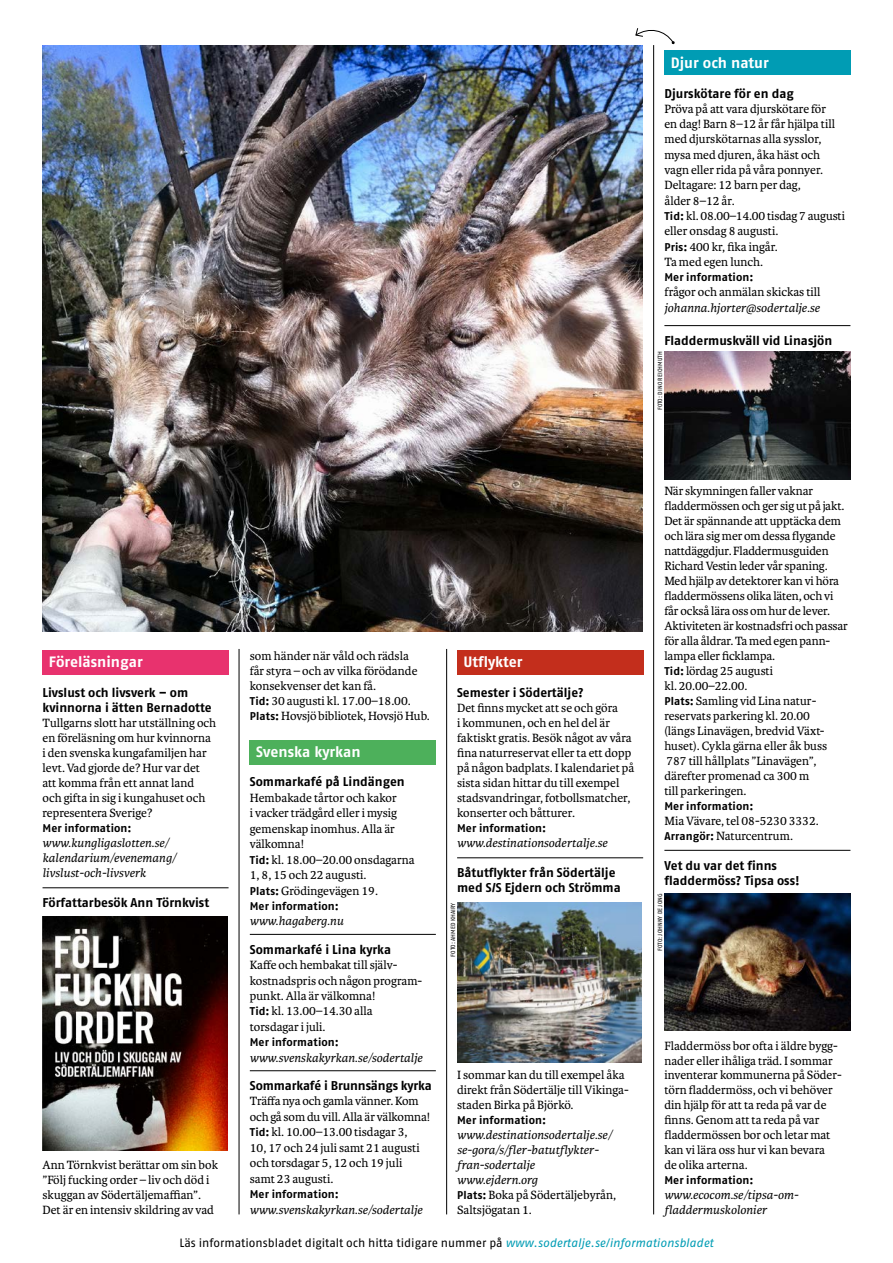
<style>
.page{position:relative;width:893px;height:1263px;background:#fff}
.page>*{position:absolute;margin:0;border:0;box-sizing:border-box;transform-origin:0 0}
.t1{font:700 15px "Fago Pro";color:#fff}
.t2{font:12.75px/15px "Karmina";color:#000}
.t3{font:italic 12.75px/15px "Karmina";color:#000}
.t4{font:700 12.75px/15px "Fago Pro";color:#000}
.t5{font:12px "Fago Pro";color:#000}
.t6{font:700 11.25px "Fago Pro";letter-spacing:.01em;color:#000}
.t7{font:6px "Fago Pro";letter-spacing:.01em;color:#000}
.s1{font-family:"Fago Pro";font-weight:700;font-size:11.25px}
.s2{font-family:"Fago Pro";font-weight:700;font-style:normal;font-size:11.25px}
.s3{font-style:normal}
.s4{font-style:italic;color:#009cb4}
</style>
<div class="page">
<hr style="left:239px;top:45px;width:1px;height:1169px;background:#000">
<hr style="left:446px;top:45px;width:1px;height:1169px;background:#000">
<hr style="left:653px;top:45px;width:1px;height:1169px;background:#000">
<img style="left:43px;top:45px;width:599px;height:586px">
<svg style="left:635px;top:28px;width:40px;height:16px"></svg>
<div style="left:43px;top:650px;width:186px;height:25px;background:#e8326e"></div>
<hr style="left:43px;top:887px;width:186px;height:1px;background:#000">
<img style="left:43px;top:917px;width:184px;height:233px">
<div style="left:250px;top:740px;width:186px;height:24px;background:#4db05b"></div>
<hr style="left:250px;top:934px;width:186px;height:1px;background:#000">
<hr style="left:250px;top:1070px;width:186px;height:1px;background:#000">
<div style="left:457px;top:650px;width:186px;height:25px;background:#c32e1c"></div>
<hr style="left:457px;top:857px;width:186px;height:1px;background:#000">
<img style="left:457px;top:903px;width:185px;height:159px">
<div style="left:664px;top:50px;width:186px;height:25px;background:#009cb4"></div>
<hr style="left:664px;top:325px;width:186px;height:1px;background:#000">
<hr style="left:664px;top:850px;width:186px;height:1px;background:#000">
<img style="left:664px;top:351px;width:186px;height:129px">
<img style="left:664px;top:893px;width:186px;height:138px">
<p class="t1" style="left:671px;top:53px;width:100px">Djur och natur</p>
<p class="t4" style="left:664px;top:86px;width:131px">Djurskötare för en dag</p>
<p class="t2" style="left:664px;top:101px;width:182px">Pröva på att vara djurskötare för<br>en dag! Barn 8–12 år får hjälpa till med djurskötarnas alla sysslor, mysa med djuren, åka häst och vagn eller rida på våra ponnyer.<br>Deltagare: 12 barn per dag,<br>ålder 8–12 år.<br><span class="s1">Tid:</span> kl. 08.00–14.00 tisdag 7 augusti eller onsdag 8 augusti.<br><span class="s1">Pris:</span> 400 kr, fika ingår.<br>Ta med egen lunch.</p>
<p class="t6" style="left:664px;top:270px;width:90px">Mer information:</p>
<p class="t2" style="left:664px;top:285px;width:158px">frågor och anmälan skickas till</p>
<p class="t3" style="left:664px;top:300px;width:157px">johanna.hjorter@sodertalje.se</p>
<p class="t4" style="left:664px;top:333px;width:169px">Fladdermuskväll vid Linasjön</p>
<p class="t1" style="left:49px;top:653px;width:95px">Föreläsningar</p>
<p class="t4" style="left:43px;top:685px;width:171px">Livslust och livsverk – om kvinnorna i ätten Bernadotte</p>
<p class="t2" style="left:43px;top:716px;width:175px">Tullgarns slott har utställning och en föreläsning om hur kvinnorna i den svenska kungafamiljen har levt. Vad gjorde de? Hur var det att komma från ett annat land och gifta in sig i kungahuset och representera Sverige?</p>
<p class="t6" style="left:43px;top:821px;width:90px">Mer information:</p>
<p class="t3" style="left:43px;top:836px;width:135px">www.kungligaslotten.se/ kalendarium/evenemang/ livslust-och-livsverk</p>
<p class="t4" style="left:43px;top:895px;width:168px">Författarbesök Ann Törnkvist</p>
<p class="t2" style="left:43px;top:1158px;width:177px">Ann Törnkvist berättar om sin bok ”Följ fucking order – liv och död i skuggan av Södertäljemaffian”.<br>Det är en intensiv skildring av vad</p>
<p class="t7" style="left:657px;top:410px;width:60px;rotate:-90deg">FOTO: DINO REICHMUTH</p>
<p class="t2" style="left:250px;top:648px;width:181px">som händer när våld och rädsla<br>får styra – och av vilka förödande konsekvenser det kan få.<br><span class="s1">Tid:</span> 30 augusti kl. 17.00–18.00.<br><span class="s1">Plats:</span> Hovsjö bibliotek, Hovsjö Hub.</p>
<p class="t1" style="left:256px;top:743px;width:106px">Svenska kyrkan</p>
<p class="t4" style="left:250px;top:774px;width:156px">Sommarkafé på Lindängen</p>
<p class="t2" style="left:250px;top:790px;width:166px;line-height:15.5px">Hembakade tårtor och kakor<br>i vacker trädgård eller i mysig gemenskap inomhus. Alla är välkomna!<br><span class="s1">Tid:</span> kl. 18.00–20.00 onsdagarna<br>1, 8, 15 och 22 augusti.<br><span class="s1">Plats:</span> Grödingevägen 19.</p>
<p class="t6" style="left:250px;top:899px;width:90px">Mer information:</p>
<p class="t3" style="left:250px;top:914px;width:95px">www.hagaberg.nu</p>
<p class="t4" style="left:250px;top:942px;width:143px">Sommarkafé i Lina kyrka</p>
<p class="t2" style="left:250px;top:957px;width:174px;line-height:15.5px">Kaffe och hembakat till själv&shy;kostnadspris och någon program&shy;punkt. Alla är välkomna!<br><span class="s1">Tid:</span> kl. 13.00–14.30 alla torsdagar i juli.</p>
<p class="t6" style="left:250px;top:1036px;width:90px">Mer information:</p>
<p class="t3" style="left:250px;top:1050px;width:174px">www.svenskakyrkan.se/sodertalje</p>
<p class="t4" style="left:250px;top:1078px;width:184px">Sommarkafé i Brunnsängs kyrka</p>
<p class="t2" style="left:250px;top:1094px;width:182px;line-height:15.5px">Träffa nya och gamla vänner. Kom och gå som du vill. Alla är välkomna!<br><span class="s1">Tid:</span> kl. 10.00–13.00 tisdagar 3,<br>10, 17 och 24 juli samt 21 augusti och torsdagar 5, 12 och 19 juli samt 23 augusti.</p>
<p class="t6" style="left:250px;top:1187px;width:90px">Mer information:</p>
<p class="t3" style="left:250px;top:1202px;width:174px">www.svenskakyrkan.se/sodertalje</p>
<p class="t1" style="left:463px;top:653px;width:61px">Utflykter</p>
<p class="t4" style="left:457px;top:685px;width:128px">Semester i Södertälje?</p>
<p class="t2" style="left:457px;top:701px;width:179px">Det finns mycket att se och göra<br>i kommunen, och en hel del är faktiskt gratis. Besök något av våra fina naturreservat eller ta ett dopp på någon badplats. I kalendariet på sista sidan hittar du till exempel stadsvandringar, fotbollsmatcher, konserter och båtturer.</p>
<p class="t6" style="left:457px;top:821px;width:90px">Mer information:</p>
<p class="t3" style="left:457px;top:836px;width:152px">www.destinationsodertalje.se</p>
<p class="t4" style="left:457px;top:865px;width:165px">Båtutflykter från Södertälje med S/S Ejdern och Strömma</p>
<p class="t7" style="left:449px;top:956px;width:55px;rotate:-90deg">FOTO: AHMED KHAIRY</p>
<p class="t2" style="left:457px;top:1068px;width:172px">I sommar kan du till exempel åka direkt från Södertälje till Vikinga&shy;staden Birka på Björkö.</p>
<p class="t6" style="left:457px;top:1114px;width:90px">Mer information:</p>
<p class="t3" style="left:457px;top:1128px;width:161px">www.destinationsodertalje.se/ se-gora/s/fler-batutflykter&shy;fran-sodertalje www.ejdern.org<br><span class="s2">Plats:</span> <span class="s3">Boka på Södertäljebyrån,<br>Saltsjögatan 1.</span></p>
<p class="t2" style="left:664px;top:483px;width:185px">När skymningen faller vaknar fladdermössen och ger sig ut på jakt.<br>Det är spännande att upptäcka dem och lära sig mer om dessa flygande nattdäggdjur. Fladdermusguiden<br>Richard Vestin leder vår spaning.<br>Med hjälp av detektorer kan vi höra fladdermössens olika läten, och vi får också lära oss om hur de lever.<br>Aktiviteten är kostnadsfri och passar för alla åldrar. Ta med egen pann&shy;lampa eller ficklampa.<br><span class="s1">Tid:</span> lördag 25 augusti<br>kl. 20.00–22.00.<br><span class="s1">Plats:</span> Samling vid Lina natur&shy;reservats parkering kl. 20.00<br>(längs Linavägen, bredvid Växt&shy;huset). Cykla gärna eller åk buss<br>787 till hållplats ”Linavägen”, därefter promenad ca 300 m<br>till parkeringen.</p>
<p class="t6" style="left:664px;top:799px;width:90px">Mer information:</p>
<p class="t2" style="left:664px;top:813px;width:156px">Mia Vävare, tel 08-5230 3332.<br><span class="s1">Arrangör:</span> Naturcentrum.</p>
<p class="t4" style="left:664px;top:858px;width:137px">Vet du var det finns fladdermöss? Tipsa oss!</p>
<p class="t7" style="left:656px;top:951px;width:59px;rotate:-90deg">FOTO: JOHNNY DE JONG</p>
<p class="t2" style="left:664px;top:1038px;width:179px">Fladdermöss bor ofta i äldre bygg&shy;nader eller ihåliga träd. I sommar inventerar kommunerna på Söder&shy;törn fladdermöss, och vi behöver din hjälp för att ta reda på var de finns. Genom att ta reda på var fladdermössen bor och letar mat kan vi lära oss hur vi kan bevara<br>de olika arterna.</p>
<p class="t6" style="left:664px;top:1174px;width:90px">Mer information:</p>
<p class="t3" style="left:664px;top:1188px;width:135px">www.ecocom.se/tipsa-om&shy;fladdermuskolonier</p>
<p class="t5" style="left:179px;top:1235px;width:536px">Läs informationsbladet digitalt och hitta tidigare nummer på <span class="s4">www.sodertalje.se/informationsbladet</span></p>
</div>
